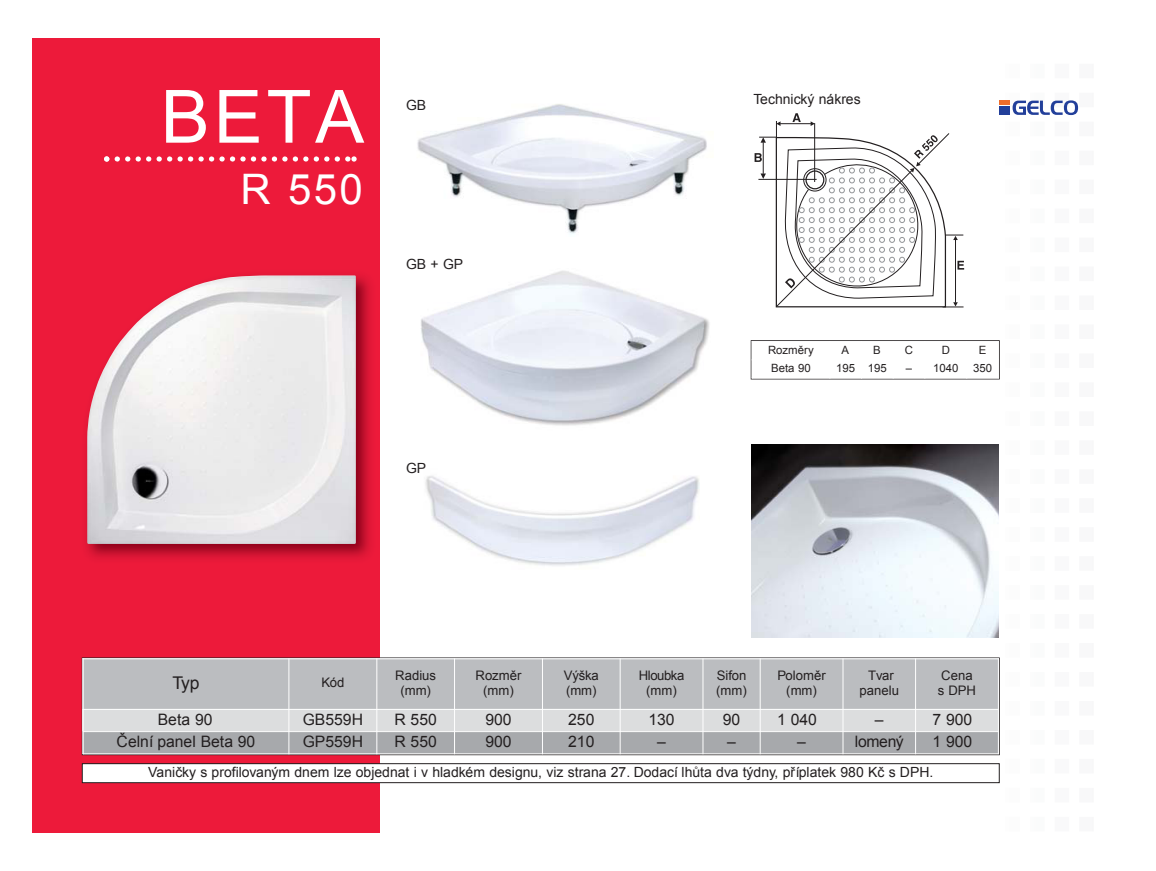
<style>
.page{position:relative;width:1156px;height:871px;background:#fff}
.page>*{position:absolute;margin:0;border:0;box-sizing:border-box;transform-origin:0 0}
.t1{font:73.5px "Arial";color:#fff}
.t2{font:42px "Arial";color:#fff}
.t3{font:17.5px "Arial";color:#231f20}
.t4{font:15.75px "Arial";color:#231f20}
.t5{font:14px "Arial";color:#231f20}
.t6{font:13.12px/15.8px "Arial";color:#231f20;text-align:center}
.t7{font:13.12px/15.8px "Arial";letter-spacing:-.035em;color:#231f20;text-align:center}
.t8{font:11.38px "Arial";color:#231f20}
</style>
<div class="page">
<div style="left:32px;top:38px;width:347px;height:794px;background:#ed1a3a"></div>
<img style="left:86px;top:253px;width:294px;height:329px">
<img style="left:87px;top:275px;width:269px;height:268px">
<img style="left:421px;top:270px;width:289px;height:156px">
<img style="left:417px;top:104px;width:290px;height:130px">
<img style="left:425px;top:476px;width:275px;height:90px">
<svg style="left:754px;top:113px;width:210px;height:195px"></svg>
<img style="left:752px;top:444px;width:247px;height:193px">
<div style="left:83px;top:658px;width:206px;height:51px;background:#bbbdc0"></div>
<div style="left:289px;top:658px;width:88px;height:51px;background:#bbbdc0"></div>
<div style="left:377px;top:658px;width:77px;height:51px;background:#bbbdc0"></div>
<div style="left:454px;top:658px;width:88px;height:51px;background:#bbbdc0"></div>
<div style="left:542px;top:658px;width:78px;height:51px;background:#bbbdc0"></div>
<div style="left:620px;top:658px;width:83px;height:51px;background:#bbbdc0"></div>
<div style="left:703px;top:658px;width:57px;height:51px;background:#bbbdc0"></div>
<div style="left:760px;top:658px;width:83px;height:51px;background:#bbbdc0"></div>
<div style="left:843px;top:658px;width:72px;height:51px;background:#bbbdc0"></div>
<div style="left:915px;top:658px;width:84px;height:51px;background:#bbbdc0"></div>
<div style="left:83px;top:709px;width:206px;height:22px;background:#dcddde"></div>
<div style="left:289px;top:709px;width:88px;height:22px;background:#dcddde"></div>
<div style="left:377px;top:709px;width:77px;height:22px;background:#dcddde"></div>
<div style="left:454px;top:709px;width:88px;height:22px;background:#dcddde"></div>
<div style="left:542px;top:709px;width:78px;height:22px;background:#dcddde"></div>
<div style="left:620px;top:709px;width:83px;height:22px;background:#dcddde"></div>
<div style="left:703px;top:709px;width:57px;height:22px;background:#dcddde"></div>
<div style="left:760px;top:709px;width:83px;height:22px;background:#dcddde"></div>
<div style="left:843px;top:709px;width:72px;height:22px;background:#dcddde"></div>
<div style="left:915px;top:709px;width:84px;height:22px;background:#dcddde"></div>
<div style="left:83px;top:731px;width:206px;height:22px;background:#a7a9ac"></div>
<div style="left:289px;top:731px;width:88px;height:22px;background:#a7a9ac"></div>
<div style="left:377px;top:731px;width:77px;height:22px;background:#a7a9ac"></div>
<div style="left:454px;top:731px;width:88px;height:22px;background:#a7a9ac"></div>
<div style="left:542px;top:731px;width:78px;height:22px;background:#a7a9ac"></div>
<div style="left:620px;top:731px;width:83px;height:22px;background:#a7a9ac"></div>
<div style="left:703px;top:731px;width:57px;height:22px;background:#a7a9ac"></div>
<div style="left:760px;top:731px;width:83px;height:22px;background:#a7a9ac"></div>
<div style="left:843px;top:731px;width:72px;height:22px;background:#a7a9ac"></div>
<div style="left:915px;top:731px;width:84px;height:22px;background:#a7a9ac"></div>
<hr style="left:83px;top:658px;width:1px;height:95px;background:#fff">
<hr style="left:288px;top:658px;width:1px;height:95px;background:#fff">
<hr style="left:376px;top:658px;width:1px;height:95px;background:#fff">
<hr style="left:454px;top:658px;width:1px;height:95px;background:#fff">
<hr style="left:542px;top:658px;width:1px;height:95px;background:#fff">
<hr style="left:620px;top:658px;width:1px;height:95px;background:#fff">
<hr style="left:702px;top:658px;width:1px;height:95px;background:#fff">
<hr style="left:760px;top:658px;width:1px;height:95px;background:#fff">
<hr style="left:842px;top:658px;width:1px;height:95px;background:#fff">
<hr style="left:915px;top:658px;width:1px;height:95px;background:#fff">
<hr style="left:998px;top:658px;width:1px;height:95px;background:#fff">
<hr style="left:83px;top:658px;width:916px;height:1px;background:#fff">
<hr style="left:83px;top:708px;width:916px;height:1px;background:#fff">
<hr style="left:83px;top:730px;width:916px;height:1px;background:#fff">
<hr style="left:83px;top:753px;width:916px;height:1px;background:#fff">
<svg style="left:104px;top:156px;width:253px;height:5px"></svg>
<div style="left:751px;top:340px;width:249px;height:39px;border:1px solid #231f20"></div>
<hr style="left:752px;top:341px;width:1px;height:37px;background:#fff">
<hr style="left:998px;top:341px;width:1px;height:37px;background:#fff">
<hr style="left:752px;top:341px;width:247px;height:1px;background:#fff">
<hr style="left:752px;top:377px;width:247px;height:1px;background:#fff">
<div style="left:82px;top:763px;width:917px;height:19px;background:#fff"></div>
<div style="left:82px;top:762px;width:918px;height:20px;border:1px solid #231f20"></div>
<svg style="left:1012px;top:100px;width:66px;height:15px"></svg>
<div style="left:1000px;top:107px;width:10px;height:8px;background:#223f9a"></div>
<hr style="left:1000px;top:101px;width:10px;height:4px;background:#ef6d2a">
<div style="left:567px;top:10px;width:22px;height:22px;border:1px solid #fff;border-radius:50%"></div>
<div style="left:567px;top:838px;width:22px;height:22px;border:1px solid #fff;border-radius:50%"></div>
<div style="left:1130px;top:424px;width:22px;height:22px;border:1px solid #fff;border-radius:50%"></div>
<h1 class="t1" style="left:161px;top:69px;width:205px">BETA</h1>
<h2 class="t2" style="left:241px;top:162px;width:124px">R 550</h2>
<p class="t5" style="left:406px;top:95px;width:22px">GB</p>
<p class="t5" style="left:406px;top:255px;width:59px">GB + GP</p>
<p class="t5" style="left:406px;top:458px;width:22px">GP</p>
<p class="t5" style="left:753px;top:90px;width:109px">Technický nákres</p>
<p class="t8" style="left:768px;top:342px;width:47px">Rozměry</p>
<p class="t8" style="left:841px;top:342px;width:9px">A</p>
<p class="t8" style="left:873px;top:342px;width:9px">B</p>
<p class="t8" style="left:905px;top:342px;width:10px">C</p>
<p class="t8" style="left:942px;top:342px;width:10px">D</p>
<p class="t8" style="left:979px;top:342px;width:9px">E</p>
<p class="t8" style="left:771px;top:360px;width:41px">Beta 90</p>
<p class="t8" style="left:836px;top:360px;width:52px">195 195</p>
<p class="t8" style="left:906px;top:360px;width:54px">– 1040</p>
<p class="t8" style="left:973px;top:360px;width:20px">350</p>
<p class="t3" style="left:172px;top:670px;width:29px">Typ</p>
<p class="t6" style="left:321px;top:674px;width:24px">Kód</p>
<p class="t6" style="left:395px;top:667px;width:42px">Radius (mm)</p>
<p class="t6" style="left:475px;top:667px;width:47px">Rozměr (mm)</p>
<p class="t6" style="left:564px;top:667px;width:36px;text-align:left">Výška (mm)</p>
<p class="t7" style="left:639px;top:667px;width:47px">Hloubka (mm)</p>
<p class="t6" style="left:716px;top:667px;width:32px;text-align:left">Sifon (mm)</p>
<p class="t6" style="left:777px;top:667px;width:50px">Poloměr (mm)</p>
<p class="t6" style="left:859px;top:667px;width:41px">Tvar panelu</p>
<p class="t6" style="left:938px;top:667px;width:40px;text-align:left">Cena s DPH</p>
<p class="t4" style="left:158px;top:708px;width:56px">Beta 90</p>
<p class="t4" style="left:303px;top:708px;width:62px">GB559H</p>
<p class="t4" style="left:394px;top:708px;width:44px">R 550</p>
<p class="t4" style="left:485px;top:708px;width:28px">900</p>
<p class="t4" style="left:568px;top:708px;width:28px">250</p>
<p class="t4" style="left:648px;top:708px;width:28px">130</p>
<p class="t4" style="left:723px;top:708px;width:19px">90</p>
<p class="t4" style="left:777px;top:708px;width:41px">1 040</p>
<p class="t4" style="left:875px;top:708px;width:10px">–</p>
<p class="t4" style="left:932px;top:708px;width:41px">7 900</p>
<p class="t4" style="left:117px;top:730px;width:140px">Čelní panel Beta 90</p>
<p class="t4" style="left:303px;top:730px;width:62px">GP559H</p>
<p class="t4" style="left:394px;top:730px;width:44px">R 550</p>
<p class="t4" style="left:485px;top:730px;width:28px">900</p>
<p class="t4" style="left:568px;top:730px;width:28px">210</p>
<p class="t4" style="left:657px;top:730px;width:10px">–</p>
<p class="t4" style="left:727px;top:730px;width:10px">–</p>
<p class="t4" style="left:797px;top:730px;width:10px">–</p>
<p class="t4" style="left:855px;top:730px;width:50px">lomený</p>
<p class="t4" style="left:932px;top:730px;width:41px">1 900</p>
<p class="t5" style="left:148px;top:762px;width:787px">Vaničky s profilovaným dnem lze objednat i v hladkém designu, viz strana 27. Dodací lhůta dva týdny, příplatek 980 Kč s DPH.</p>
</div>
